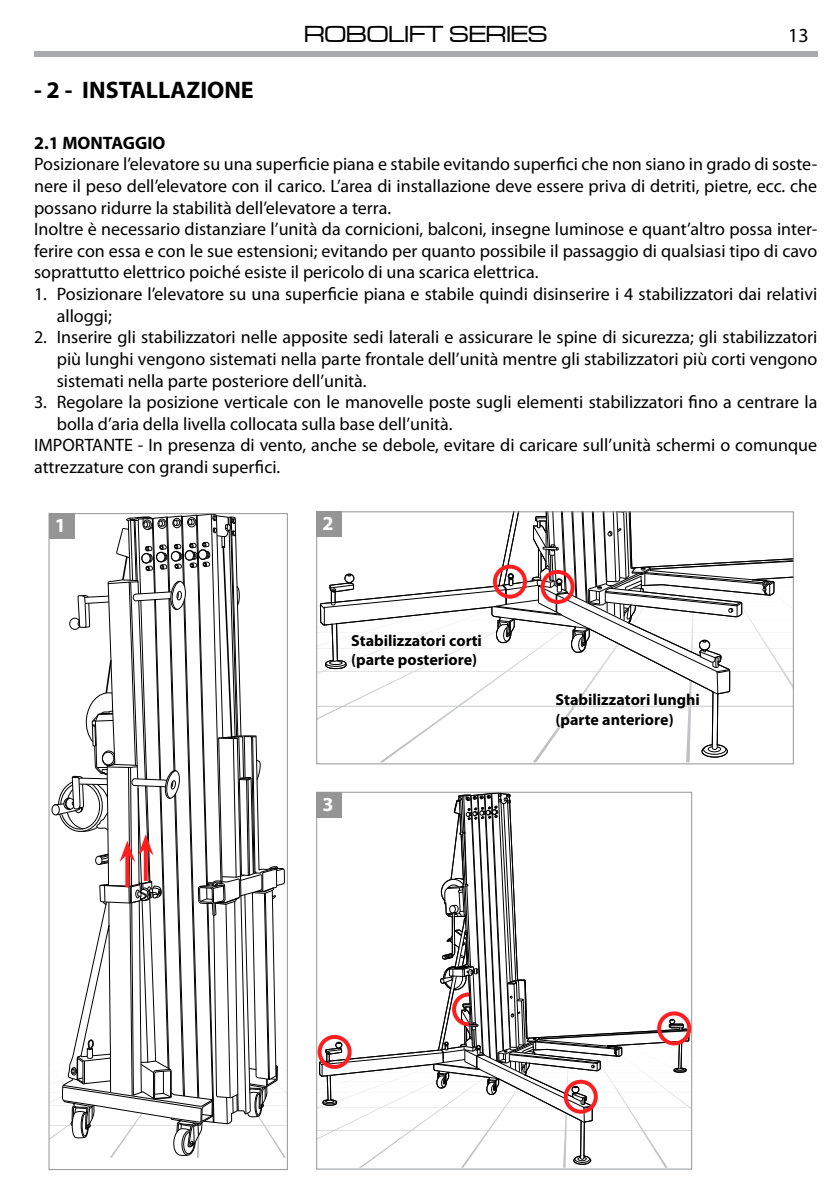
<style>
.page{position:relative;width:840px;height:1191px;background:#fff}
.page>*{position:absolute;margin:0;border:0;box-sizing:border-box;transform-origin:0 0}
.t1{font:700 24px "Myriad Pro";color:#000}
.t2{font:24px "Microgramma D Medi Exte";color:#000}
.t3{font:700 20px "Myriad Pro";color:#fff}
.t4{font:20px "Myriad Pro";color:#000}
.t5{font:18px/21.6px "Myriad Pro";color:#000}
.t6{font:700 18px "Myriad Pro";color:#000}
.t7{font:700 16px/19.2px "Myriad Pro";color:#000}
</style>
<div class="page">
<div style="left:34px;top:51px;width:782px;height:6px;background:#a7a9ac"></div>
<div style="left:316px;top:511px;width:26px;height:26px;background:#959595"></div>
<svg style="left:319px;top:513px;width:472px;height:249px"></svg>
<div style="left:316px;top:511px;width:477px;height:253px;border:1px solid #959595"></div>
<div style="left:316px;top:791px;width:26px;height:26px;background:#959595"></div>
<div style="left:317px;top:1035px;width:34px;height:34px;border:4px solid #ff1f20;border-radius:50%"></div>
<div style="left:656px;top:1011px;width:34px;height:34px;border:4px solid #ff1f20;border-radius:50%"></div>
<svg style="left:319px;top:792px;width:369px;height:375px"></svg>
<div style="left:48px;top:513px;width:26px;height:26px;background:#cecece"></div>
<svg style="left:49px;top:513px;width:238px;height:644px"></svg>
<div style="left:540px;top:570px;width:34px;height:34px;border:4px solid #ff1f20;border-radius:50%"></div>
<div style="left:492px;top:564px;width:34px;height:34px;border:4px solid #ff1f20;border-radius:50%"></div>
<h1 class="t2" style="left:304px;top:18px;width:244px">ROBOLIFT SERIES</h1>
<p class="t4" style="left:787px;top:23px;width:22px">13</p>
<h1 class="t1" style="left:34px;top:77px;width:221px">- 2 - INSTALLAZIONE</h1>
<p class="t6" style="left:34px;top:133px;width:133px">2.1 MONTAGGIO</p>
<p class="t5" style="left:34px;top:153px;width:784px">Posizionare l’elevatore su una superficie piana e stabile evitando superfici che non siano in grado di soste&shy;nere il peso dell’elevatore con il carico. L’area di installazione deve essere priva di detriti, pietre, ecc. che possano ridurre la stabilità dell’elevatore a terra.<br>Inoltre è necessario distanziare l’unità da cornicioni, balconi, insegne luminose e quant’altro possa inter&shy;ferire con essa e con le sue estensioni; evitando per quanto possibile il passaggio di qualsiasi tipo di cavo soprattutto elettrico poiché esiste il pericolo di una scarica elettrica.</p>
<p class="t5" style="left:57px;top:283px;width:761px;text-indent:-23px">1. Posizionare l’elevatore su una superficie piana e stabile quindi disinserire i 4 stabilizzatori dai relativi alloggi;</p>
<p class="t5" style="left:57px;top:326px;width:761px;text-align:justify;text-indent:-23px">2. Inserire gli stabilizzatori nelle apposite sedi laterali e assicurare le spine di sicurezza; gli stabilizzatori più lunghi vengono sistemati nella parte frontale dell’unità mentre gli stabilizzatori più corti vengono sistemati nella parte posteriore dell’unità.</p>
<p class="t5" style="left:34px;top:391px;width:784px">3. Regolare la posizione verticale con le manovelle poste sugli elementi stabilizzatori fino a centrare la</p>
<p class="t5" style="left:57px;top:412px;width:397px">bolla d’aria della livella collocata sulla base dell’unità.</p>
<p class="t5" style="left:34px;top:434px;width:784px">IMPORTANTE - In presenza di vento, anche se debole, evitare di caricare sull’unità schermi o comunque</p>
<p class="t5" style="left:34px;top:456px;width:248px">attrezzature con grandi superfici.</p>
<p class="t3" style="left:55px;top:514px;width:13px">1</p>
<p class="t3" style="left:322px;top:512px;width:13px">2</p>
<p class="t7" style="left:351px;top:631px;width:132px">Stabilizzatori corti (parte posteriore)</p>
<p class="t3" style="left:322px;top:792px;width:13px">3</p>
<p class="t7" style="left:555px;top:690px;width:146px">Stabilizzatori lunghi (parte anteriore)</p>
</div>
